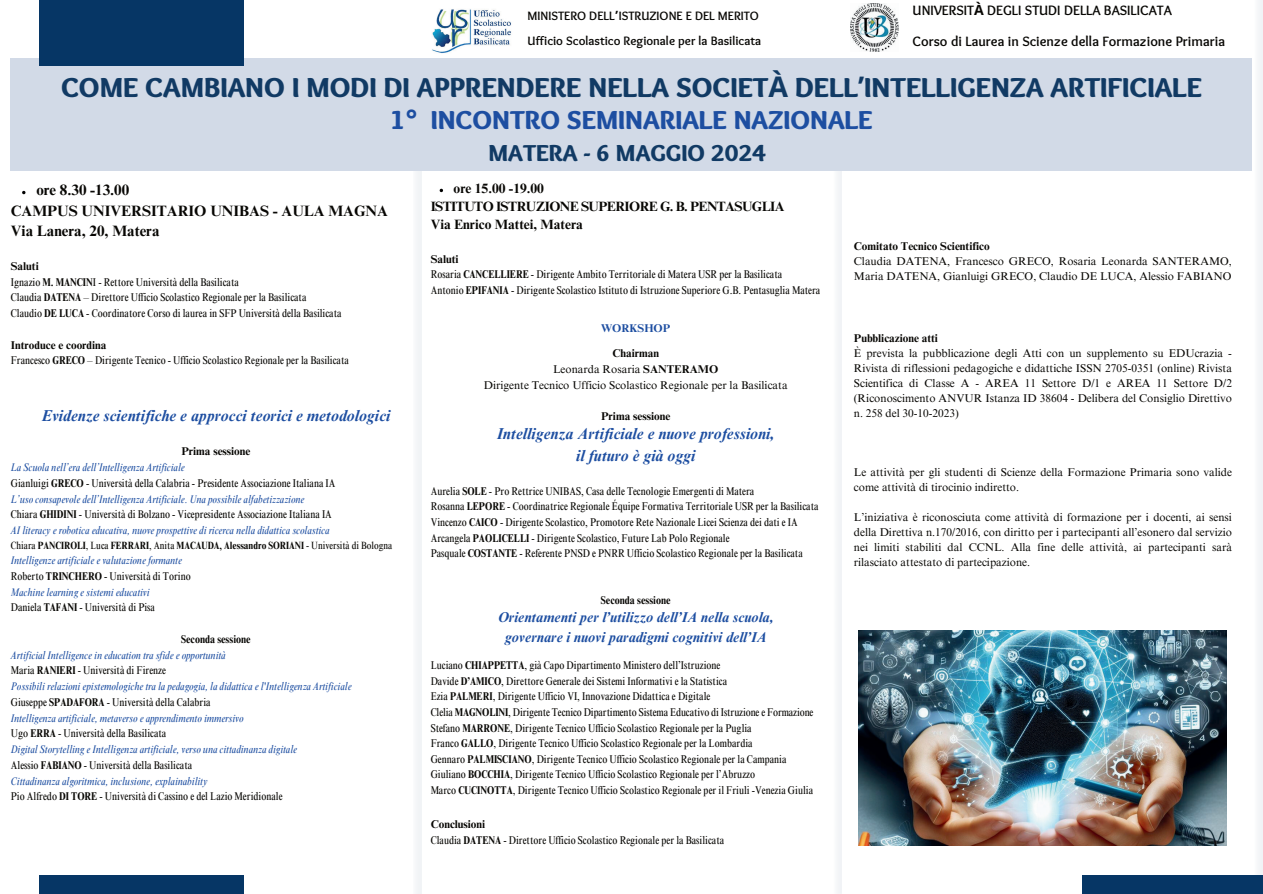
<style>
.page{position:relative;width:1263px;height:894px;background:#fff}
.page>*{position:absolute;margin:0;border:0;box-sizing:border-box;transform-origin:0 0}
.t1{font:900 28.5px "Sukar";color:#113a64}
.t2{font:900 27px "Sukar";color:#1d4ea1}
.t3{font:900 24px "Sukar";color:#113a64}
.t4{font:italic 700 15.75px/21.9px "Times NRMT Pro";color:#1d4ea1;text-align:center}
.t5{font:700 15px/20.2px "Times NRMT Pro";color:#080704}
.t6{font:italic 700 14.25px/20px "Times NRMT Pro";color:#1d4ea1;text-align:center}
.t7{font:700 14.1px/30.3px "Sukar";color:#080704}
.t8{font:700 13.5px/18px "Times NRMT Pro";letter-spacing:-.04em;color:#080704}
.t9{font:700 12.6px/24.2px "Sukar";color:#080704}
.t10{font:condensed 11.25px/15.6px "Times NRMT Pro";color:#080704}
.t11{font:italic condensed 11.25px/15.8px "Times NRMT Pro";color:#1d4ea1}
.t12{font:11.25px/15px "Times NRMT Pro";color:#080704;text-align:justify}
.t13{font:700 11.25px "Times NRMT Pro";color:#080704}
.t14{font:700 condensed 11.25px "Times NRMT Pro";color:#080704}
.t15{font:700 11.25px "Times NRMT Pro";color:#1d4ea1}
.t16{font:700 condensed 10.5px "Times NRMT Pro";color:#080704}
.s1{font-family:"Noto Sans"}
.s2{font-family:"Noto Sans Gurmukhi"}
.s3{font-family:"Noto Sans";font-weight:700}
.s4{font-weight:700;font-stretch:normal}
.s5{font-weight:700}
.s6{font-style:normal;color:#080704}
.s7{font-weight:700;font-style:normal;color:#080704}
.s8{font-weight:400}
</style>
<div class="page">
<div style="left:413px;top:166px;width:9px;height:727px;background:#f3f5f7"></div>
<div style="left:833px;top:166px;width:9px;height:727px;background:#f5f6f8"></div>
<div style="left:1254px;top:0;width:9px;height:893px;background:#f4f6f8"></div>
<div style="left:11px;top:58px;width:1241px;height:113px;background:#d2dae7"></div>
<div style="left:39px;top:0;width:205px;height:65px;background:#063665"></div>
<div style="left:39px;top:874px;width:205px;height:19px;background:#063665"></div>
<img style="left:850px;top:4px;width:49px;height:47px">
<img style="left:432px;top:9px;width:79px;height:45px">
<img style="left:859px;top:630px;width:368px;height:215px">
<div style="left:1082px;top:874px;width:181px;height:19px;background:#063665"></div>
<p class="t7" style="left:913px;top:-3px;width:314px">UNIVERSIT<span class="s1">À</span> DEGLI STUDI DELLA BASILICATA<br>Corso di Laurea in Scienze della Formazione Primaria</p>
<p class="t9" style="left:528px;top:5px;width:235px">MINISTERO DELL<span class="s2">’</span>ISTRUZIONE E DEL MERITO<br>Ufficio Scolastico Regionale per la Basilicata</p>
<h1 class="t1" style="left:61px;top:71px;width:1142px">COME CAMBIANO I MODI DI APPRENDERE NELLA SOCIET<span class="s3">À</span> DELL<span class="s3">’</span>INTELLIGENZA ARTIFICIALE</h1>
<h2 class="t2" style="left:390px;top:104px;width:484px">1<span class="s3">°</span> INCONTRO SEMINARIALE NAZIONALE</h2>
<h3 class="t3" style="left:489px;top:139px;width:279px">MATERA - 6 MAGGIO 2024</h3>
<h3 class="t5" style="left:11px;top:180px;width:379px;text-indent:25px">ore 8.30 -13.00<br>CAMPUS UNIVERSITARIO UNIBAS - AULA MAGNA<br>Via Lanera, 20, Matera</h3>
<p class="t10" style="left:11px;top:258px;width:332px"><span class="s4">Saluti<br></span>Ignazio <span class="s5">M. MANCIN</span>I - Rettore Università della Basilicata<br>Claudia <span class="s5">DATENA</span> – Direttore Ufficio Scolastico Regionale per la Basilicata<br>Claudio <span class="s5">DE LUCA</span> - Coordinatore Corso di laurea in SFP Università della Basilicata</p>
<p class="t10" style="left:11px;top:337px;width:340px"><span class="s4">Introduce e coordina<br></span>Francesco <span class="s5">GRECO</span> – Dirigente Tecnico - Ufficio Scolastico Regionale per la Basilicata</p>
<p class="t8" style="left:431px;top:180px;width:355px;text-indent:23px">ore 15.00 -19.00<br>ISTITUTO ISTRUZIONE SUPERIORE G. B. PENTASUGLIA<br>Via Enrico Mattei, Matera</p>
<p class="t10" style="left:431px;top:251px;width:391px"><span class="s4">Saluti<br></span>Rosaria <span class="s5">CANCELLIERE</span> - Dirigente Ambito Territoriale di Matera USR per la Basilicata<br>Antonio <span class="s5">EPIFANIA</span> - Dirigente Scolastico Istituto di Istruzione Superiore G.B. Pentasuglia Matera</p>
<p class="t15" style="left:601px;top:321px;width:71px">WORKSHOP</p>
<p class="t12" style="left:484px;top:346px;width:305px;line-height:15.6px;text-align:center"><span class="s5">Chairman<br></span>Leonarda Rosaria <span class="s5">SANTERAMO<br></span>Dirigente Tecnico Ufficio Scolastico Regionale per la Basilicata</p>
<p class="t13" style="left:601px;top:409px;width:71px">Prima sessione</p>
<h3 class="t4" style="left:497px;top:424px;width:279px">Intelligenza Artificiale e nuove professioni, il futuro è già oggi</h3>
<p class="t10" style="left:431px;top:483px;width:389px">Aurelia <span class="s5">SOLE</span> - Pro Rettrice UNIBAS, Casa delle Tecnologie Emergenti di Matera<br>Rosanna <span class="s5">LEPORE</span> - Coordinatrice Regionale Équipe Formativa Territoriale USR per la Basilicata Vincenzo <span class="s5">CAICO</span> - Dirigente Scolastico, Promotore Rete Nazionale Licei Scienza dei dati e IA Arcangela <span class="s5">PAOLICELLI</span> - Dirigente Scolastico, Future Lab Polo Regionale<br>Pasquale <span class="s5">COSTANTE</span> - Referente PNSD e PNRR Ufficio Scolastico Regionale per la Basilicata</p>
<p class="t14" style="left:601px;top:593px;width:71px">Seconda sessione</p>
<p class="t6" style="left:498px;top:608px;width:277px">Orientamenti per l’utilizzo dell’IA nella scuola, governare i nuovi paradigmi cognitivi dell’IA</p>
<p class="t10" style="left:431px;top:657px;width:384px">Luciano <span class="s5">CHIAPPETTA</span>, già Capo Dipartimento Ministero dell’Istruzione<br>Davide <span class="s5">D’AMICO</span>, Direttore Generale dei Sistemi Informativi e la Statistica<br>Ezia <span class="s5">PALMERI</span>, Dirigente Ufficio VI, Innovazione Didattica e Digitale<br>Clelia <span class="s5">MAGNOLINI</span>, Dirigente Tecnico Dipartimento Sistema Educativo di Istruzione e Formazione Stefano <span class="s5">MARRONE</span>, Dirigente Tecnico Ufficio Scolastico Regionale per la Puglia<br>Franco <span class="s5">GALLO</span>, Dirigente Tecnico Ufficio Scolastico Regionale per la Lombardia<br>Gennaro <span class="s5">PALMISCIANO</span>, Dirigente Tecnico Ufficio Scolastico Regionale per la Campania Giuliano <span class="s5">BOCCHIA</span>, Dirigente Tecnico Ufficio Scolastico Regionale per l’Abruzzo<br>Marco <span class="s5">CUCINOTTA</span>, Dirigente Tecnico Ufficio Scolastico Regionale per il Friuli -Venezia Giulia</p>
<p class="t10" style="left:431px;top:816px;width:295px"><span class="s4">Conclusioni<br></span>Claudia <span class="s5">DATENA</span> - Direttore Ufficio Scolastico Regionale per la Basilicata</p>
<p class="t13" style="left:854px;top:239px;width:137px">Comitato Tecnico Scientifico</p>
<p class="t12" style="left:854px;top:254px;width:380px">Claudia DATENA, Francesco GRECO, Rosaria Leonarda SANTERAMO,<br>Maria DATENA, Gianluigi GRECO, Claudio DE LUCA, Alessio FABIANO</p>
<p class="t13" style="left:854px;top:331px;width:86px">Pubblicazione atti</p>
<p class="t12" style="left:854px;top:346px;width:380px">È prevista la pubblicazione degli Atti con un supplemento su EDUcrazia - Rivista di riflessioni pedagogiche e didattiche ISSN 2705-0351 (online) Rivista Scientifica di Classe A - AREA 11 Settore D/1 e AREA 11 Settore D/2 (Riconoscimento ANVUR Istanza ID 38604 - Delibera del Consiglio Direttivo n. 258 del 30-10-2023)</p>
<h3 class="t4" style="left:42px;top:405px;width:350px">Evidenze scientifiche e approcci teorici e metodologici</h3>
<p class="t13" style="left:181px;top:444px;width:71px">Prima sessione</p>
<p class="t11" style="left:11px;top:459px;width:326px">La Scuola nell’era dell’Intelligenza Artificiale<br><span class="s6">Gianluigi</span> <span class="s7">GRECO</span> <span class="s6">- Università della Calabria - Presidente Associazione Italiana IA </span>L’uso consapevole dell’Intelligenza Artificiale. Una possibile alfabetizzazione<br><span class="s6">Chiara</span> <span class="s7">GHIDINI</span> <span class="s6">- Università di Bolzano - Vicepresidente Associazione Italiana IA </span>AI literacy e robotica educativa, nuove prospettive di ricerca nella didattica scolastica</p>
<p class="t16" style="left:11px;top:539px;width:383px"><span class="s8">Chiara</span> PANCIROLI<span class="s8">, Luca</span> FERRARI<span class="s8">, Anita</span> MACAUDA, Alessandro SORIANI <span class="s8">- Università di Bologna</span></p>
<p class="t11" style="left:11px;top:552px;width:181px">Intelligenze artificiale e valutazione formante <span class="s6">Roberto</span> <span class="s7">TRINCHERO</span> <span class="s6">- Università di Torino </span>Machine learning e sistemi educativi<br><span class="s6">Daniela</span> <span class="s7">TAFANI</span> <span class="s6">- Università di Pisa</span></p>
<p class="t14" style="left:181px;top:632px;width:71px">Seconda sessione</p>
<p class="t11" style="left:11px;top:646px;width:342px">Artificial Intelligence in education tra sfide e opportunità<br><span class="s6">Maria</span> <span class="s7">RANIERI</span> <span class="s6">- Università di Firenze<br></span>Possibili relazioni epistemologiche tra la pedagogia, la didattica e l'Intelligenza Artificiale <span class="s6">Giuseppe</span> <span class="s7">SPADAFORA</span> <span class="s6">- Università della Calabria<br></span>Intelligenza artificiale, metaverso e apprendimento immersivo<br><span class="s6">Ugo</span> <span class="s7">ERRA</span> <span class="s6">- Università della Basilicata<br></span>Digital Storytelling e Intelligenza artificiale, verso una cittadinanza digitale<br><span class="s6">Alessio</span> <span class="s7">FABIANO</span> <span class="s6">- Università della Basilicata<br></span>Cittadinanza algoritmica, inclusione, explainability<br><span class="s6">Pio Alfredo</span> <span class="s7">DI TORE</span> <span class="s6">- Università di Cassino e del Lazio Meridionale</span></p>
<p class="t12" style="left:854px;top:465px;width:380px">Le attività per gli studenti di Scienze della Formazione Primaria sono valide come attività di tirocinio indiretto.</p>
<p class="t12" style="left:854px;top:510px;width:380px">L’iniziativa è riconosciuta come attività di formazione per i docenti, ai sensi della Direttiva n.170/2016, con diritto per i partecipanti all’esonero dal servizio nei limiti stabiliti dal CCNL. Alla fine delle attività, ai partecipanti sarà rilasciato attestato di partecipazione.</p>
</div>
